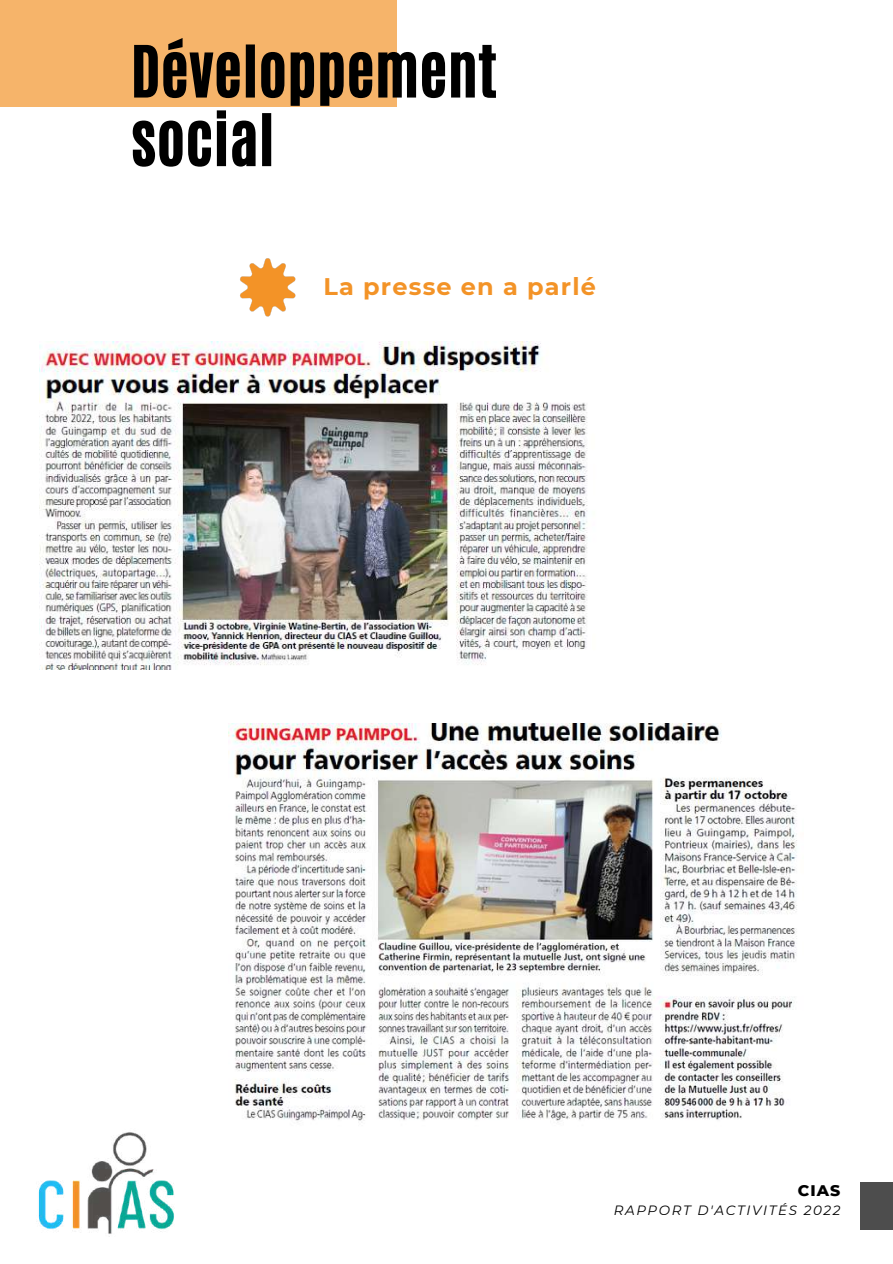
<style>
.page{position:relative;width:893px;height:1264px;background:#fff}
.page>*{position:absolute;margin:0;border:0;box-sizing:border-box;transform-origin:0 0}
.t1{font:59.55px/68.6px "CA Generated";letter-spacing:.01em;color:#000}
.t2{font:700 24px "Montserrat";letter-spacing:.05em;color:#f39327}
.t3{font:800 15.75px "Montserrat";color:#000}
.t4{font:italic 13.5px "Montserrat";letter-spacing:.12em;color:#000}
</style>
<div class="page">
<div style="left:0;top:0;width:397px;height:106px;background:#f6b46a"></div>
<div style="left:860px;top:1181px;width:32px;height:48px;background:#4d4d4d"></div>
<img style="left:38px;top:1132px;width:136px;height:102px">
<svg style="left:240px;top:258px;width:56px;height:59px"></svg>
<img style="left:40px;top:341px;width:548px;height:328px">
<img style="left:229px;top:723px;width:568px;height:400px">
<h1 class="t1" style="left:131px;top:37px;width:367px">Développement social</h1>
<h2 class="t2" style="left:323px;top:272px;width:274px">La presse en a parlé</h2>
<p class="t3" style="left:797px;top:1180px;width:44px">CIAS</p>
<p class="t4" style="left:613px;top:1202px;width:228px">RAPPORT D'ACTIVITÉS 2022</p>
</div>
